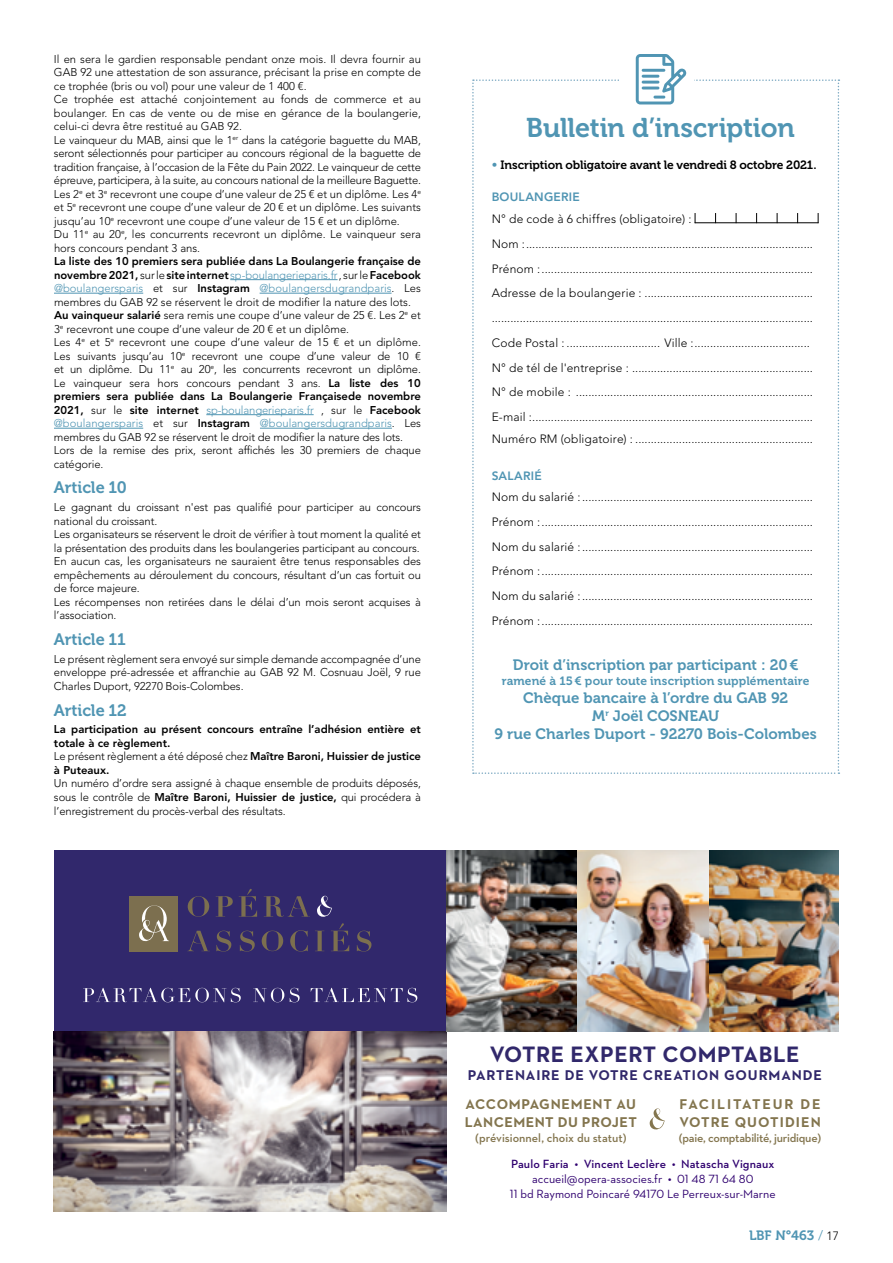
<style>
.page{position:relative;width:893px;height:1263px;background:#fff}
.page>*{position:absolute;margin:0;border:0;box-sizing:border-box;transform-origin:0 0}
.t1{font:27px "Museo 700";letter-spacing:-.005em;color:#5095b3}
.t2{font:700 22.65px "Neutraface 2 Text";letter-spacing:.025em;color:#31286b}
.t3{font:16.5px "Museo 700";letter-spacing:-.005em;color:#5095b3}
.t4{font:15px/18px "Museo 700";letter-spacing:.005em;color:#5095b3;text-align:center}
.t5{font:700 14.4px "Neutraface 2 Text";letter-spacing:.06em;color:#31286b}
.t6{font:700 14.4px/18.1px "Neutraface 2 Text";letter-spacing:.03em;color:#83754e}
.t7{font:700 14.4px/18.1px "Neutraface 2 Text";letter-spacing:.075em;color:#83754e}
.t8{font:13.5px "Museo 700";letter-spacing:-.005em;color:#5095b3}
.t9{font:12.15px/15.1px "Neutraface 2 Text";color:#2f006f;text-align:center}
.t10{font:600 12.15px "Neutraface 2 Text";letter-spacing:-.015em;color:#83754e}
.t11{font:300 12px/24.8px "Avenir LT Std";letter-spacing:.015em;color:#000}
.t12{font:12px "Museo 700";letter-spacing:-.01em;color:#000}
.t13{font:12px "Museo 700";letter-spacing:.01em;color:#5095b3}
.t14{font:800 12px "Avenir LT Std";letter-spacing:.015em;color:#5095b3}
.t15{font:300 11.25px/13.5px "Avenir LT Std";letter-spacing:-.01em;color:#000}
.t16{font:800 11.25px/13.5px "Avenir LT Std";color:#000}
.s1{font-weight:800}
.s2{color:#5095b3}
.s3{font-weight:300}
.s4{font-weight:600}
.s5{font-weight:700}
.s6{font-family:"Avenir LT Std";font-weight:300}
.s7{font-family:"Avenir LT Std";font-weight:300;font-size:12px;color:#000}
</style>
<div class="page">
<img style="left:54px;top:1031px;width:392px;height:180px">
<div style="left:54px;top:851px;width:392px;height:180px;background:#31286c"></div>
<div style="left:129px;top:896px;width:49px;height:55px;background:#7c6f4f"></div>
<svg style="left:139px;top:905px;width:30px;height:36px"></svg>
<svg style="left:188px;top:931px;width:20px;height:20px"></svg>
<svg style="left:188px;top:896px;width:21px;height:21px"></svg>
<svg style="left:216px;top:896px;width:17px;height:21px"></svg>
<svg style="left:239px;top:889px;width:18px;height:28px"></svg>
<svg style="left:264px;top:896px;width:46px;height:21px"></svg>
<svg style="left:216px;top:931px;width:15px;height:20px"></svg>
<svg style="left:240px;top:931px;width:15px;height:20px"></svg>
<svg style="left:290px;top:930px;width:18px;height:21px"></svg>
<svg style="left:315px;top:931px;width:9px;height:20px"></svg>
<svg style="left:331px;top:923px;width:18px;height:28px"></svg>
<svg style="left:357px;top:931px;width:14px;height:20px"></svg>
<svg style="left:317px;top:896px;width:15px;height:21px"></svg>
<svg style="left:262px;top:931px;width:21px;height:20px"></svg>
<svg style="left:83px;top:988px;width:334px;height:14px"></svg>
<img style="left:446px;top:851px;width:393px;height:181px">
<svg style="left:650px;top:1108px;width:15px;height:22px"></svg>
<hr style="left:230px;top:279px;width:108px;height:1px;background:#5095b3">
<hr style="left:54px;top:293px;width:89px;height:1px;background:#5095b3">
<hr style="left:260px;top:293px;width:132px;height:1px;background:#5095b3">
<hr style="left:206px;top:414px;width:108px;height:1px;background:#5095b3">
<hr style="left:54px;top:428px;width:89px;height:1px;background:#5095b3">
<hr style="left:260px;top:428px;width:132px;height:1px;background:#5095b3">
<svg style="left:472px;top:54px;width:367px;height:720px"></svg>
<p class="t15" style="left:54px;top:52px;width:368px">Il en sera le gardien responsable pendant onze mois. Il devra fournir au GAB 92 une attestation de son assurance, précisant la prise en compte de ce trophée (bris ou vol) pour une valeur de 1 400 €.<br>Ce trophée est attaché conjointement au fonds de commerce et au boulanger. En cas de vente ou de mise en gérance de la boulangerie, celui-ci devra être restitué au GAB 92.<br>Le vainqueur du MAB, ainsi que le 1<sup>er</sup> dans la catégorie baguette du MAB, seront sélectionnés pour participer au concours régional de la baguette de tradition française, à l’occasion de la Fête du Pain 2022. Le vainqueur de cette épreuve, participera, à la suite, au concours national de la meilleure Baguette.<br>Les 2<sup>e</sup> et 3<sup>e</sup> recevront une coupe d’une valeur de 25 € et un diplôme. Les 4<sup>e </sup>et 5<sup>e</sup> recevront une coupe d’une valeur de 20 € et un diplôme. Les suivants jusqu’au 10<sup>e</sup> recevront une coupe d’une valeur de 15 € et un diplôme.<br>Du 11<sup>e</sup> au 20<sup>e</sup>, les concurrents recevront un diplôme. Le vainqueur sera hors concours pendant 3 ans.</p>
<p class="t15" style="left:54px;top:254px;width:369px"><span class="s1">La liste des 10 premiers sera publiée dans La Boulangerie française de novembre 2021,</span> sur le <span class="s1">site internet</span> <span class="s2">sp-boulangerieparis.fr</span> , sur le <span class="s1">Facebook </span><span class="s2">@boulangersparis</span> et sur <span class="s1">Instagram</span> <span class="s2">@boulangersdugrandparis</span>. Les membres du GAB 92 se réservent le droit de modifier la nature des lots.<br><span class="s1">Au vainqueur salarié</span> sera remis une coupe d’une valeur de 25 €. Les 2<sup>e</sup> et 3<sup>e</sup> recevront une coupe d’une valeur de 20 € et un diplôme.<br>Les 4<sup>e</sup> et 5<sup>e</sup> recevront une coupe d’une valeur de 15 € et un diplôme.<br>Les suivants jusqu’au 10<sup>e</sup> recevront une coupe d’une valeur de 10 € et un diplôme. Du 11<sup>e</sup> au 20<sup>e</sup>, les concurrents recevront un diplôme.<br>Le vainqueur sera hors concours pendant 3 ans. <span class="s1">La liste des 10 premiers sera publiée dans La Boulangerie Françaisede novembre 2021,</span> sur le <span class="s1">site internet</span> <span class="s2">sp-boulangerieparis.fr</span> , sur le <span class="s1">Facebook </span><span class="s2">@boulangersparis</span> et sur <span class="s1">Instagram</span> <span class="s2">@boulangersdugrandparis</span>. Les membres du GAB 92 se réservent le droit de modifier la nature des lots.<br>Lors de la remise des prix, seront affichés les 30 premiers de chaque catégorie.</p>
<h3 class="t3" style="left:54px;top:479px;width:74px">Article 10</h3>
<p class="t15" style="left:54px;top:501px;width:368px">Le gagnant du croissant n'est pas qualifié pour participer au concours national du croissant.<br>Les organisateurs se réservent le droit de vérifier à tout moment la qualité et la présentation des produits dans les boulangeries participant au concours.<br>En aucun cas, les organisateurs ne sauraient être tenus responsables des empêchements au déroulement du concours, résultant d’un cas fortuit ou de force majeure.<br>Les récompenses non retirées dans le délai d’un mois seront acquises à l’association.</p>
<h3 class="t3" style="left:54px;top:630px;width:73px">Article 11</h3>
<p class="t15" style="left:54px;top:652px;width:368px;text-align:justify">Le présent règlement sera envoyé sur simple demande accompagnée d’une enveloppe pré-adressée et affranchie au GAB 92 M. Cosnuau Joël, 9 rue Charles Duport, 92270 Bois-Colombes.</p>
<h3 class="t3" style="left:54px;top:701px;width:74px">Article 12</h3>
<p class="t16" style="left:54px;top:723px;width:368px">La participation au présent concours entraîne l’adhésion entière et totale à ce règlement.<br><span class="s3">Le présent règlement a été déposé chez</span> Maître Baroni, Huissier de justice à Puteaux.</p>
<p class="t15" style="left:54px;top:777px;width:368px;text-align:justify">Un numéro d’ordre sera assigné à chaque ensemble de produits déposés, sous le contrôle de <span class="s1">Maître Baroni, Huissier de justice,</span> qui procédera à l’enregistrement du procès-verbal des résultats.</p>
<h1 class="t1" style="left:526px;top:113px;width:270px">Bulletin d’inscription</h1>
<p class="t12" style="left:492px;top:158px;width:326px"><span class="s2">•</span> Inscription obligatoire avant le vendredi 8 octobre 2021.</p>
<p class="t14" style="left:492px;top:190px;width:89px">BOULANGERIE</p>
<p class="t11" style="left:492px;top:207px;width:323px">N° de code à 6 chiffres (obligatoire) :<br>Nom :............................................................................................<br>Prénom :.......................................................................................<br>Adresse de la boulangerie : ...................................................... .......................................................................................................<br>Code Postal : .............................. Ville :.....................................<br>N° de tél de l'entreprise : ..........................................................<br>N° de mobile : ............................................................................<br>E-mail :..........................................................................................</p>
<p class="t11" style="left:492px;top:426px;width:323px">Numéro RM (obligatoire) : .........................................................</p>
<p class="t14" style="left:492px;top:468px;width:52px">SALARIÉ</p>
<p class="t11" style="left:492px;top:485px;width:323px;text-align:justify">Nom du salarié : ..........................................................................<br>Prénom :.......................................................................................<br>Nom du salarié : ..........................................................................<br>Prénom :.......................................................................................<br>Nom du salarié : ..........................................................................<br>Prénom :.......................................................................................</p>
<h3 class="t4" style="left:513px;top:656px;width:287px">Droit d’inscription par participant : 20€</h3>
<p class="t13" style="left:502px;top:674px;width:309px">ramené à 15€ pour toute inscription supplémentaire</p>
<h3 class="t4" style="left:494px;top:689px;width:324px">Chèque bancaire à l’ordre du GAB 92<br>M<sup>r</sup> Joël COSNEAU<br>9 rue Charles Duport - 92270 Bois-Colombes</h3>
<h2 class="t2" style="left:490px;top:1039px;width:311px">VOTRE EXPERT COMPTABLE</h2>
<p class="t5" style="left:468px;top:1066px;width:356px">PARTENAIRE DE VOTRE CREATION GOURMANDE</p>
<p class="t6" style="left:465px;top:1095px;width:174px">ACCOMPAGNEMENT AU<br>LANCEMENT DU PROJET</p>
<p class="t10" style="left:475px;top:1130px;width:153px">(prévisionnel, choix du statut)</p>
<p class="t7" style="left:679px;top:1095px;width:143px">FACILITATEUR DE<br>VOTRE QUOTIDIEN</p>
<p class="t10" style="left:679px;top:1130px;width:144px">(paie, comptabilité, juridique)</p>
<p class="t9" style="left:510px;top:1156px;width:267px"><span class="s4">Paulo Faria</span> <span class="s5">•</span> <span class="s4">Vincent Leclère</span> <span class="s5">•</span> <span class="s4">Natascha Vignaux </span>accueil@opera-associes.fr <span class="s5">•</span> 01 48 71 64 80<br>11 bd Raymond Poincaré 94170 Le Perreux-sur-Marne</p>
<p class="t8" style="left:749px;top:1227px;width:91px">LBF N°463 <span class="s6">/</span> <span class="s7">17</span></p>
</div>
